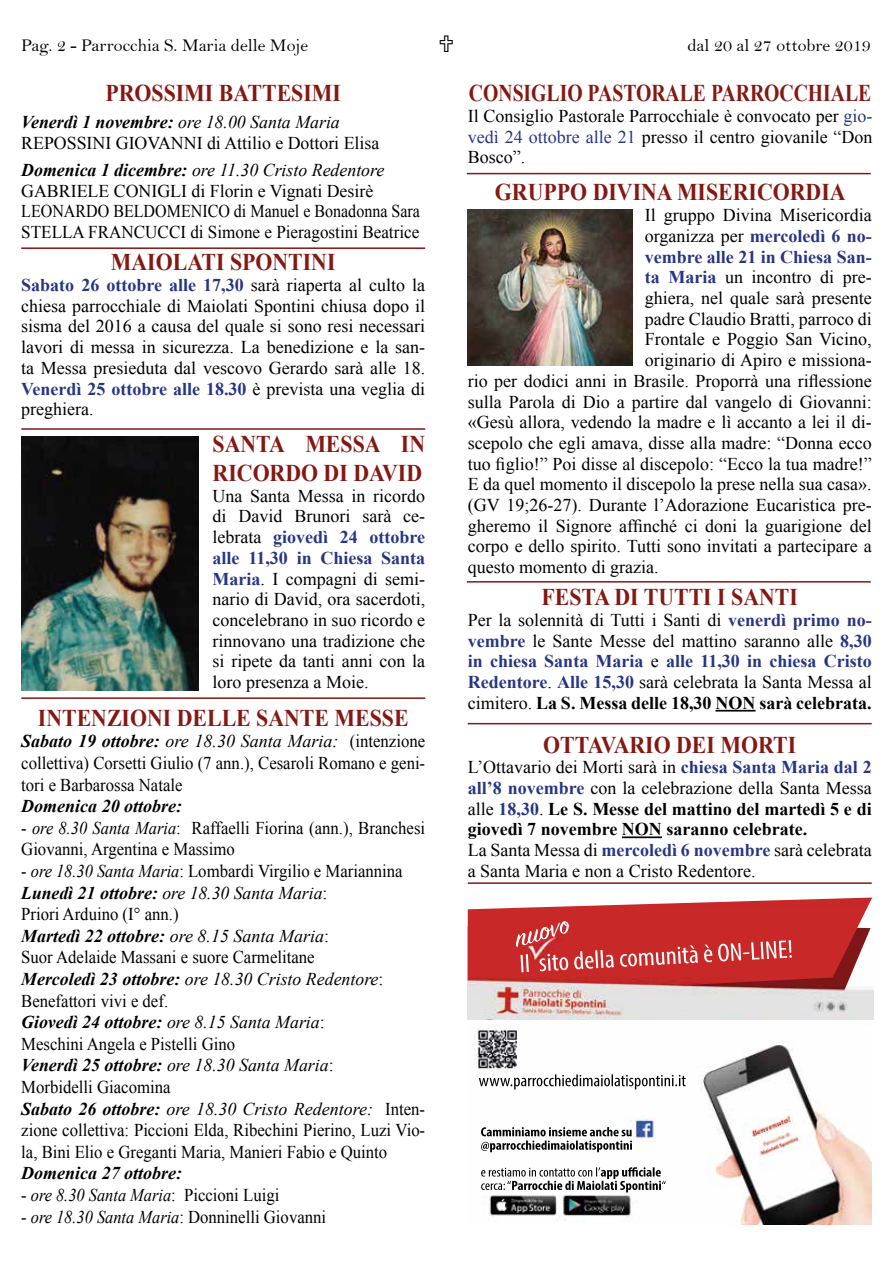
<style>
.page{position:relative;width:893px;height:1263px;background:#fff}
.page>*{position:absolute;margin:0;border:0;box-sizing:border-box;transform-origin:0 0}
.t1{font:700 24px/28.8px "Times New Roman";color:#841813;scale:.91 1}
.t2{font:700 24px "Times New Roman";color:#841813;scale:.82 1}
.t3{font:18px/20.7px "Times New Roman";color:#000;text-align:justify}
.t4{font:18px/21.6px "Times New Roman";color:#000;scale:.91 1}
.t5{font:18px/21.6px "Times New Roman";color:#000;text-align:justify;scale:.93 1}
.t6{font:18px "Bell";color:#000}
.t7{font:700 18px "Times New Roman";color:#283583}
.t8{font:italic 700 18px "Times New Roman";color:#000}
.t9{font:italic 18px "Times New Roman";color:#000;scale:.91 1}
.s1{font-weight:700;font-style:italic}
.s2{font-style:italic}
.s3{font-weight:700;color:#283583}
.s4{font-style:normal}
.s5{color:#283583}
.s6{font-weight:400;color:#000}
.s7{font-weight:700}
</style>
<div class="page">
<img style="left:468px;top:897px;width:406px;height:123px">
<img style="left:468px;top:996px;width:402px;height:11px">
<img style="left:468px;top:897px;width:404px;height:99px">
<hr style="left:467px;top:173px;width:404px;height:1px;background:#841813">
<hr style="left:467px;top:581px;width:404px;height:2px;background:#841813">
<hr style="left:468px;top:723px;width:404px;height:1px;background:#841813">
<hr style="left:468px;top:882px;width:404px;height:2px;background:#841813">
<hr style="left:21px;top:247px;width:404px;height:2px;background:#841813">
<hr style="left:21px;top:428px;width:404px;height:2px;background:#841813">
<hr style="left:21px;top:697px;width:404px;height:2px;background:#841813">
<img style="left:21px;top:437px;width:177px;height:253px">
<img style="left:468px;top:209px;width:164px;height:157px">
<hr style="left:715px;top:710px;width:40px;height:1px;background:#000">
<hr style="left:622px;top:836px;width:40px;height:2px;background:#000">
<img style="left:474px;top:1026px;width:397px;height:199px">
<p class="t6" style="left:21px;top:34px;width:288px">Pag. 2 - Parrocchia S. Maria delle Moje</p>
<p class="t6" style="left:687px;top:35px;width:185px">dal 20 al 27 ottobre 2019</p>
<h1 class="t1" style="left:105px;top:78px;width:260px">PROSSIMI BATTESIMI</h1>
<p class="t3" style="left:21px;top:112px;width:360px"><span class="s1">Venerdì 1 novembre:</span> <span class="s2">ore 18.00 Santa Maria<br></span>REPOSSINI GIOVANNI di Attilio e Dottori Elisa</p>
<p class="t3" style="left:21px;top:159px;width:400px;text-align:left"><span class="s1">Domenica 1 dicembre:</span> <span class="s2">ore 11.30 Cristo Redentore </span>GABRIELE CONIGLI di Florin e Vignati Desirè LEONARDO BELDOMENICO di Manuel e Bonadonna Sara STELLA FRANCUCCI di Simone e Pieragostini Beatrice</p>
<h1 class="t1" style="left:111px;top:247px;width:248px">MAIOLATI SPONTINI</h1>
<p class="t3" style="left:21px;top:274px;width:405px"><span class="s3">Sabato 26 ottobre alle 17,30</span> sarà riaperta al culto la chiesa parrocchiale di Maiolati Spontini chiusa dopo il sisma del 2016 a causa del quale si sono resi necessari lavori di messa in sicurezza. La benedizione e la san&shy;ta Messa presieduta dal vescovo Gerardo sarà alle 18.<br><span class="s3">Venerdì 25 ottobre alle 18.30</span> è prevista una veglia di preghiera.</p>
<h1 class="t1" style="left:213px;top:429px;width:235px">SANTA MESSA IN<br>RICORDO DI DAVID</h1>
<p class="t3" style="left:213px;top:485px;width:214px">Una Santa Messa in ricordo di David Brunori sarà ce&shy;lebrata <span class="s3">giovedì 24 ottobre alle 11,30 in Chiesa Santa Maria</span>. I compagni di semi&shy;nario di David, ora sacerdoti, concelebrano in suo ricordo e rinnovano una tradizione che si ripete da tanti anni con la loro presenza a Moie.</p>
<h1 class="t1" style="left:38px;top:703px;width:409px">INTENZIONI DELLE SANTE MESSE</h1>
<p class="t5" style="left:21px;top:730px;width:436px"><span class="s1">Sabato 19 ottobre:</span> <span class="s2">ore 18.30 Santa Maria:</span> (intenzione collettiva) Corsetti Giulio (7 ann.), Cesaroli Romano e geni&shy;tori e Barbarossa Natale</p>
<p class="t8" style="left:21px;top:794px;width:162px">Domenica 20 ottobre:</p>
<p class="t4" style="left:21px;top:817px;width:445px">- <span class="s2">ore 8.30 Santa Maria</span>: Raffaelli Fiorina (ann.), Branchesi<br>Giovanni, Argentina e Massimo</p>
<p class="t4" style="left:21px;top:860px;width:445px">- <span class="s2">ore 18.30 Santa Maria</span>: Lombardi Virgilio e Mariannina <span class="s1">Lunedì 21 ottobre:</span> <span class="s2">ore 18.30 Santa Maria</span>:<br>Priori Arduino (I° ann.)<br><span class="s1">Martedì 22 ottobre:</span> <span class="s2">ore 8.15 Santa Maria</span>:<br>Suor Adelaide Massani e suore Carmelitane<br><span class="s1">Mercoledì 23 ottobre:</span> <span class="s2">ore 18.30 Cristo Redentore</span>:<br>Benefattori vivi e def.<br><span class="s1">Giovedì 24 ottobre:</span> <span class="s2">ore 8.15 Santa Maria</span>:<br>Meschini Angela e Pistelli Gino<br><span class="s1">Venerdì 25 ottobre:</span> <span class="s2">ore 18.30 Santa Maria</span>:<br>Morbidelli Giacomina<br><span class="s1">Sabato 26 ottobre:</span> <span class="s2">ore 18.30 Cristo Redentore:</span> Inten&shy;zione collettiva: Piccioni Elda, Ribechini Pierino, Luzi Vio&shy;la, Bini Elio e Greganti Maria, Manieri Fabio e Quinto</p>
<p class="t8" style="left:21px;top:1161px;width:162px">Domenica 27 ottobre:</p>
<p class="t9" style="left:21px;top:1182px;width:285px"><span class="s4">-</span> ore 8.30 Santa Maria<span class="s4">: Piccioni Luigi</span></p>
<p class="t4" style="left:21px;top:1205px;width:337px">- <span class="s2">ore 18.30 Santa Maria</span>: Donninelli Giovanni</p>
<h1 class="t2" style="left:469px;top:77px;width:492px">CONSIGLIO PASTORALE PARROCCHIALE</h1>
<p class="t3" style="left:468px;top:105px;width:406px">Il Consiglio Pastorale Parrocchiale è convocato per <span class="s5">gio&shy;vedì 24 ottobre alle 21</span> presso il centro giovanile “Don Bosco”.</p>
<h1 class="t1" style="left:495px;top:177px;width:387px">GRUPPO DIVINA MISERICORDIA</h1>
<p class="t3" style="left:645px;top:205px;width:228px">Il gruppo Divina Misericordia</p>
<p class="t7" style="left:645px;top:223px;width:228px"><span class="s6">organizza per</span> mercoledì 6 no-</p>
<p class="t7" style="left:645px;top:244px;width:228px">vembre alle 21 in Chiesa San-</p>
<p class="t3" style="left:645px;top:267px;width:228px"><span class="s3">ta Maria</span> un incontro di pre-</p>
<p class="t3" style="left:645px;top:287px;width:228px">ghiera, nel quale sarà presente</p>
<p class="t3" style="left:645px;top:308px;width:228px">padre Claudio Bratti, parroco di</p>
<p class="t3" style="left:645px;top:329px;width:228px">Frontale e Poggio San Vicino,</p>
<p class="t3" style="left:645px;top:349px;width:228px">originario di Apiro e missiona-</p>
<p class="t3" style="left:468px;top:370px;width:405px">rio per dodici anni in Brasile. Proporrà una riflessione</p>
<p class="t3" style="left:468px;top:391px;width:405px">sulla Parola di Dio a partire dal vangelo di Giovanni:</p>
<p class="t3" style="left:468px;top:412px;width:405px">«Gesù allora, vedendo la madre e lì accanto a lei il di-</p>
<p class="t3" style="left:468px;top:432px;width:405px">scepolo che egli amava, disse alla madre: “Donna ecco</p>
<p class="t3" style="left:468px;top:453px;width:405px">tuo figlio!” Poi disse al discepolo: “Ecco la tua madre!”</p>
<p class="t3" style="left:468px;top:474px;width:405px">E da quel momento il discepolo la prese nella sua casa».</p>
<p class="t3" style="left:468px;top:494px;width:405px">(GV 19;26-27). Durante l’Adorazione Eucaristica pre-</p>
<p class="t3" style="left:468px;top:515px;width:405px">gheremo il Signore affinché ci doni la guarigione del</p>
<p class="t3" style="left:468px;top:536px;width:405px">corpo e dello spirito. Tutti sono invitati a partecipare a</p>
<p class="t3" style="left:468px;top:556px;width:192px">questo momento di grazia.</p>
<h1 class="t1" style="left:541px;top:582px;width:283px">FESTA DI TUTTI I SANTI</h1>
<p class="t3" style="left:468px;top:609px;width:405px">Per la solennità di Tutti i Santi di <span class="s3">venerdì primo no&shy;vembre</span> le Sante Messe del mattino saranno alle <span class="s3">8,30 in chiesa Santa Maria</span> e <span class="s3">alle 11,30 in chiesa Cristo Redentore</span>. <span class="s3">Alle 15,30</span> sarà celebrata la Santa Messa al cimitero. <span class="s7">La S. Messa delle 18,30 NON sarà celebrata.</span></p>
<h1 class="t1" style="left:543px;top:729px;width:279px">OTTAVARIO DEI MORTI</h1>
<p class="t3" style="left:468px;top:757px;width:405px;text-align:left">L’Ottavario dei Morti sarà in <span class="s3">chiesa Santa Maria dal 2 all’8 novembre</span> con la celebrazione della Santa Messa alle <span class="s3">18,30</span>. <span class="s7">Le S. Messe del mattino del martedì 5 e di giovedì 7 novembre NON saranno celebrate.<br></span>La Santa Messa di <span class="s3">mercoledì 6 novembre</span> sarà celebrata a Santa Maria e non a Cristo Redentore.</p>
</div>
